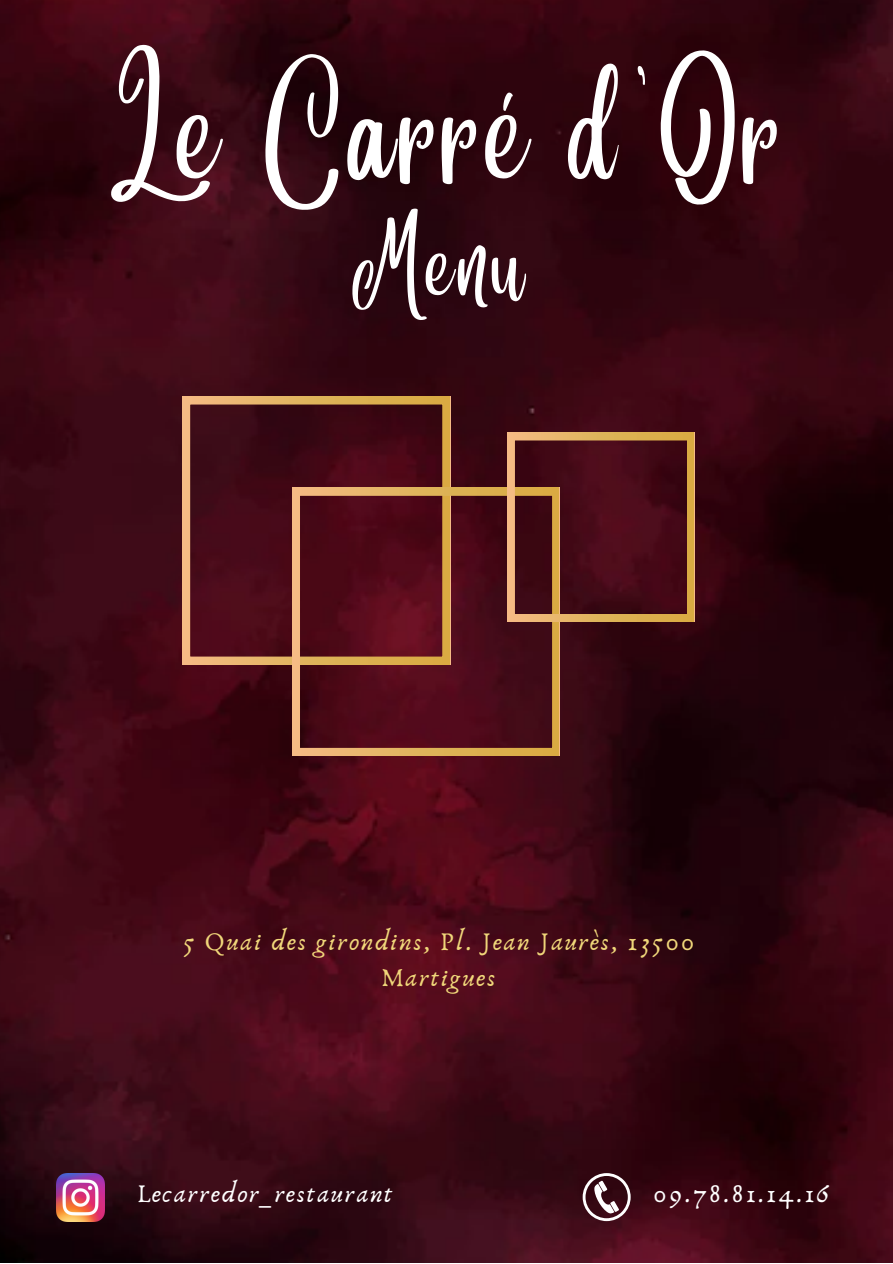
<style>
.page{position:relative;width:893px;height:1264px;background:#fff}
.page>*{position:absolute;margin:0;border:0;box-sizing:border-box;transform-origin:0 0}
.t1{font:109.35px "Angelina";letter-spacing:.065em;color:#fff}
.t2{font:72px "Angelina";color:#fff}
.t3{font:26.4px/36px "Anaktoria";letter-spacing:.065em;color:#f0d77a;text-align:center}
.t4{font:26.4px "Anaktoria";letter-spacing:.065em;color:#fff}
</style>
<div class="page">
<img style="left:0;top:0;width:892px;height:1262px">
<svg style="left:182px;top:396px;width:268px;height:268px;background:#5b2223"></svg>
<svg style="left:292px;top:488px;width:267px;height:267px;background:#622122"></svg>
<svg style="left:507px;top:432px;width:187px;height:189px;background:#622924"></svg>
<img style="left:57px;top:1173px;width:48px;height:48px">
<svg style="left:582px;top:1173px;width:48px;height:48px"></svg>
<p class="t1" style="left:111px;top:112px;width:673px">Le Carré d'Or</p>
<p class="t2" style="left:352px;top:252px;width:174px">Menu</p>
<p class="t3" style="left:182px;top:924px;width:513px">5 Quai des girondins, Pl. Jean Jaurès, 13500<br>Martigues</p>
<p class="t4" style="left:137px;top:1176px;width:258px">Lecarredor_restaurant</p>
<p class="t4" style="left:653px;top:1176px;width:177px">09.78.81.14.16</p>
</div>
